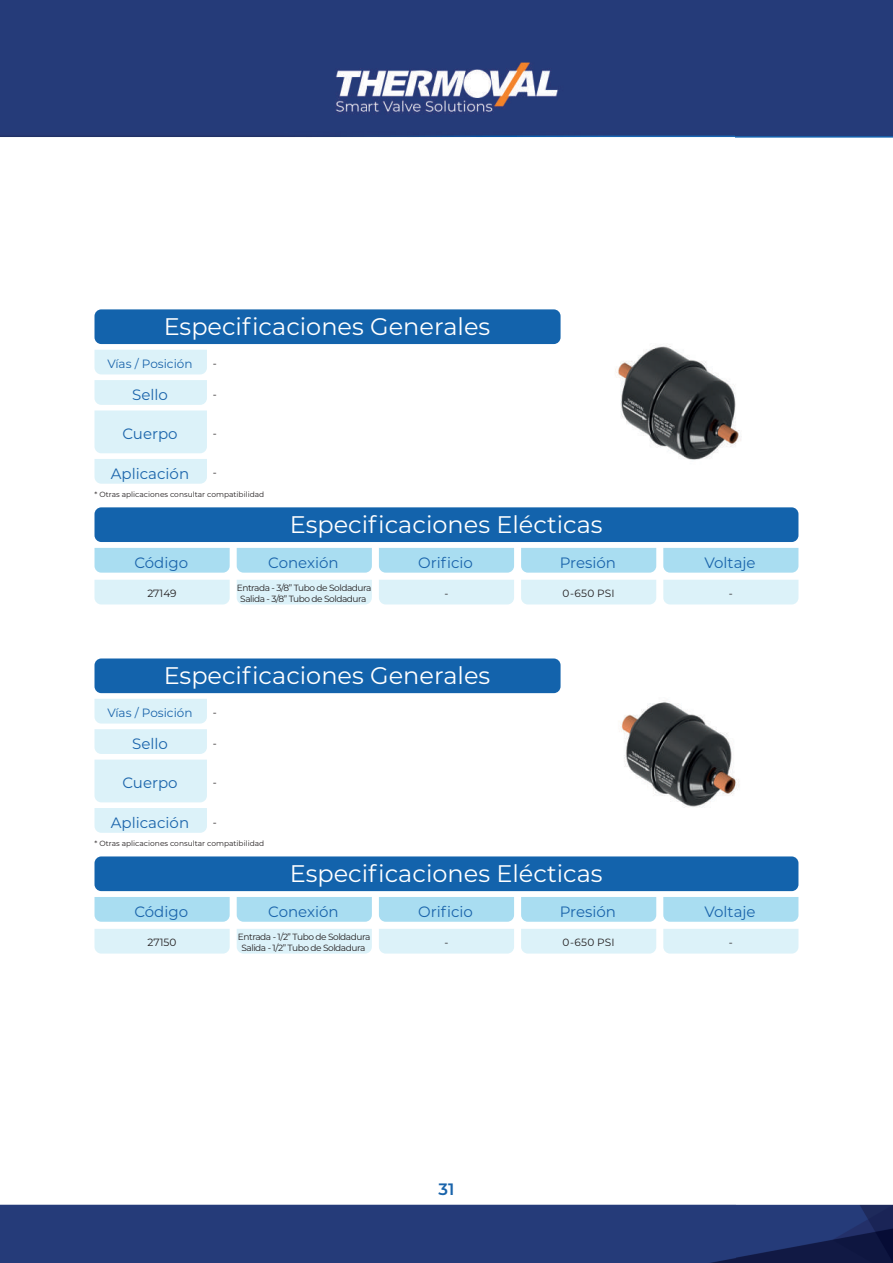
<style>
.page{position:relative;width:893px;height:1263px;background:#fff}
.page>*{position:absolute;margin:0;border:0;box-sizing:border-box;transform-origin:0 0}
.t1{font:24px "Montserrat";color:#fff}
.t2{font:600 16.5px "Montserrat";color:#1a64ab}
.t3{font:15px "Montserrat";color:#1a64ab}
.t4{font:12px "Montserrat";color:#1a64ab}
.t5{font:10.5px "Montserrat";letter-spacing:.01em;color:#231f20}
.t6{font:9px/10.8px "Montserrat";letter-spacing:-.05em;color:#231f20;text-align:center}
.t7{font:7.5px "Montserrat";color:#231f20}
</style>
<div class="page">
<img style="left:0;top:0;width:893px;height:1263px">
<div style="left:94px;top:350px;width:113px;height:24px;background:#dcf2f9"></div>
<div style="left:94px;top:699px;width:113px;height:24px;background:#dcf2f9"></div>
<div style="left:94px;top:729px;width:113px;height:25px;background:#dcf2f9"></div>
<svg style="left:94px;top:380px;width:113px;height:73px;background:#dff3f9"></svg>
<div style="left:94px;top:760px;width:113px;height:42px;background:#dcf2f9"></div>
<div style="left:95px;top:459px;width:112px;height:25px;background:#dcf2f9"></div>
<div style="left:95px;top:808px;width:112px;height:25px;background:#dcf2f9"></div>
<div style="left:94px;top:309px;width:467px;height:35px;background:#1363ac;border-radius:7px"></div>
<div style="left:94px;top:658px;width:467px;height:35px;background:#1363ac;border-radius:7px"></div>
<div style="left:94px;top:507px;width:704px;height:35px;background:#1363ac;border-radius:7px"></div>
<div style="left:94px;top:856px;width:704px;height:35px;background:#1363ac;border-radius:7px"></div>
<div style="left:237px;top:548px;width:135px;height:25px;background:#a9ddf1"></div>
<div style="left:237px;top:897px;width:135px;height:25px;background:#a9ddf1"></div>
<div style="left:95px;top:548px;width:135px;height:25px;background:#a9ddf1"></div>
<div style="left:95px;top:897px;width:135px;height:25px;background:#a9ddf1"></div>
<div style="left:379px;top:580px;width:135px;height:24px;background:#dcf2f9"></div>
<div style="left:379px;top:929px;width:135px;height:24px;background:#dcf2f9"></div>
<div style="left:663px;top:580px;width:135px;height:24px;background:#dcf2f9"></div>
<div style="left:663px;top:929px;width:135px;height:24px;background:#dcf2f9"></div>
<div style="left:379px;top:548px;width:135px;height:25px;background:#a9ddf1"></div>
<div style="left:379px;top:897px;width:135px;height:25px;background:#a9ddf1"></div>
<div style="left:663px;top:548px;width:135px;height:25px;background:#a9ddf1"></div>
<div style="left:663px;top:897px;width:135px;height:25px;background:#a9ddf1"></div>
<div style="left:521px;top:548px;width:135px;height:25px;background:#a9ddf1"></div>
<div style="left:521px;top:897px;width:135px;height:25px;background:#a9ddf1"></div>
<div style="left:521px;top:580px;width:135px;height:24px;background:#dcf2f9"></div>
<div style="left:521px;top:929px;width:135px;height:24px;background:#dcf2f9"></div>
<img style="left:574px;top:320px;width:206px;height:165px">
<img style="left:584px;top:675px;width:198px;height:158px">
<div style="left:237px;top:580px;width:135px;height:24px;background:#dcf2f9"></div>
<div style="left:237px;top:929px;width:135px;height:24px;background:#dcf2f9"></div>
<div style="left:94px;top:580px;width:136px;height:24px;background:#dcf2f9"></div>
<div style="left:94px;top:929px;width:136px;height:24px;background:#dcf2f9"></div>
<h1 class="t1" style="left:164px;top:310px;width:328px">Especificaciones Generales</h1>
<p class="t4" style="left:107px;top:355px;width:87px">Vías / Posición</p>
<p class="t5" style="left:213px;top:356px;width:6px">-</p>
<p class="t3" style="left:132px;top:384px;width:37px">Sello</p>
<p class="t5" style="left:213px;top:387px;width:6px">-</p>
<p class="t3" style="left:122px;top:423px;width:57px">Cuerpo</p>
<p class="t5" style="left:213px;top:426px;width:6px">-</p>
<p class="t3" style="left:111px;top:463px;width:80px">Aplicación</p>
<p class="t5" style="left:213px;top:465px;width:6px">-</p>
<p class="t7" style="left:95px;top:489px;width:171px">* Otras aplicaciones consultar compatibilidad</p>
<h1 class="t1" style="left:290px;top:508px;width:314px">Especificaciones Elécticas</h1>
<p class="t3" style="left:134px;top:552px;width:55px">Código</p>
<p class="t5" style="left:147px;top:586px;width:31px">27149</p>
<p class="t3" style="left:268px;top:552px;width:72px">Conexión</p>
<p class="t6" style="left:237px;top:582px;width:136px">Entrada - 3/8” Tubo de Soldadura<br>Salida - 3/8” Tubo de Soldadura</p>
<p class="t3" style="left:418px;top:552px;width:56px">Orificio</p>
<p class="t5" style="left:444px;top:586px;width:6px">-</p>
<h1 class="t1" style="left:164px;top:659px;width:328px">Especificaciones Generales</h1>
<p class="t4" style="left:107px;top:704px;width:87px">Vías / Posición</p>
<p class="t5" style="left:213px;top:705px;width:6px">-</p>
<p class="t3" style="left:132px;top:733px;width:37px">Sello</p>
<p class="t5" style="left:213px;top:736px;width:6px">-</p>
<p class="t3" style="left:122px;top:773px;width:57px">Cuerpo</p>
<p class="t5" style="left:213px;top:775px;width:6px">-</p>
<p class="t3" style="left:111px;top:812px;width:80px">Aplicación</p>
<p class="t5" style="left:213px;top:814px;width:6px">-</p>
<p class="t7" style="left:95px;top:838px;width:171px">* Otras aplicaciones consultar compatibilidad</p>
<p class="t3" style="left:560px;top:552px;width:58px">Presión</p>
<p class="t5" style="left:562px;top:586px;width:54px">0-650 PSI</p>
<p class="t3" style="left:134px;top:901px;width:55px">Código</p>
<p class="t5" style="left:148px;top:935px;width:30px">27150</p>
<h1 class="t1" style="left:290px;top:857px;width:314px">Especificaciones Elécticas</h1>
<p class="t3" style="left:268px;top:901px;width:72px">Conexión</p>
<p class="t6" style="left:238px;top:931px;width:134px">Entrada - 1/2” Tubo de Soldadura<br>Salida - 1/2” Tubo de Soldadura</p>
<p class="t3" style="left:418px;top:901px;width:56px">Orificio</p>
<p class="t5" style="left:444px;top:935px;width:6px">-</p>
<p class="t3" style="left:560px;top:901px;width:58px">Presión</p>
<p class="t5" style="left:562px;top:935px;width:54px">0-650 PSI</p>
<p class="t3" style="left:704px;top:552px;width:53px">Voltaje</p>
<p class="t5" style="left:729px;top:586px;width:6px">-</p>
<p class="t3" style="left:704px;top:901px;width:53px">Voltaje</p>
<p class="t5" style="left:729px;top:935px;width:6px">-</p>
<p class="t2" style="left:439px;top:1177px;width:17px">31</p>
</div>
